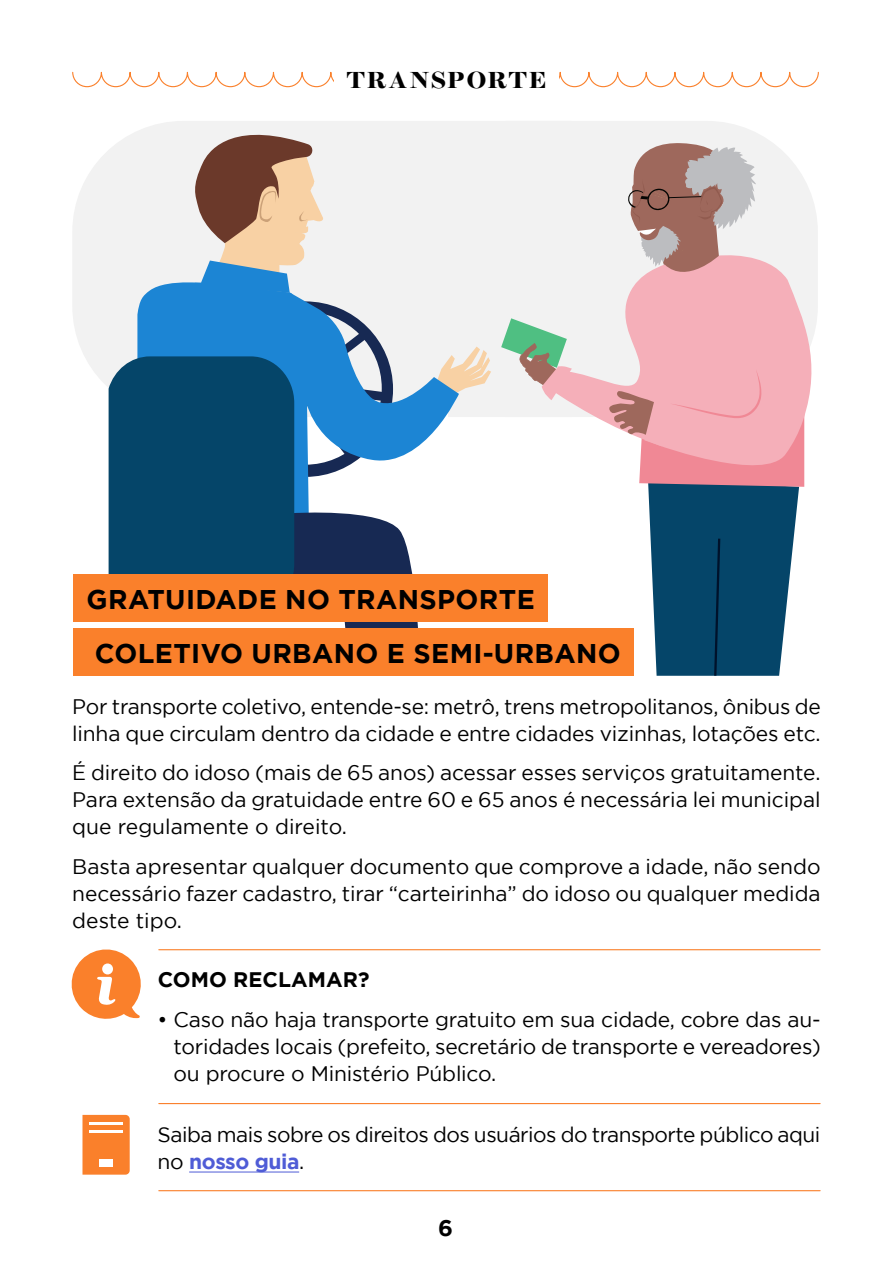
<style>
.page{position:relative;width:893px;height:1263px;background:#fff}
.page>*{position:absolute;margin:0;border:0;box-sizing:border-box;transform-origin:0 0}
.t1{font:700 27px "Gotham HTF";letter-spacing:.015em;color:#000}
.Cover___Title{font:900 22.5px "Temeraire Display";letter-spacing:.095em;color:#000}
.t2{font:700 22.5px "Gotham HTF";color:#000}
.t3{font:21px/27px "Gotham HTF";letter-spacing:-.01em;color:#000;text-align:justify}
.t4{font:700 21px "Gotham HTF";letter-spacing:.005em;color:#000}
.s1{font-weight:700;color:#4f5cd6}
</style>
<div class="page">
<svg style="left:572px;top:121px;width:246px;height:129px;fill:#f2f2f2"></svg>
<svg style="left:627px;top:143px;width:129px;height:107px"></svg>
<svg style="left:73px;top:121px;width:499px;height:296px;fill:#f2f2f2"></svg>
<svg style="left:459px;top:347px;width:32px;height:46px"></svg>
<svg style="left:137px;top:278px;width:322px;height:230px"></svg>
<svg style="left:191px;top:121px;width:202px;height:356px"></svg>
<svg style="left:294px;top:508px;width:127px;height:120px"></svg>
<div style="left:109px;top:356px;width:185px;height:219px;background:#054569"></div>
<svg style="left:551px;top:250px;width:267px;height:233px"></svg>
<div style="left:673px;top:326px;width:7px;height:7px;background:#f5afb9;border-radius:3px"></div>
<svg style="left:672px;top:306px;width:6px;height:6px"></svg>
<svg style="left:501px;top:318px;width:71px;height:82px"></svg>
<svg style="left:608px;top:353px;width:196px;height:323px"></svg>
<hr style="left:189px;top:1172px;width:110px;height:1px;background:#4f5cd6">
<hr style="left:159px;top:949px;width:661px;height:1px;background:#fa802b">
<hr style="left:159px;top:1103px;width:661px;height:1px;background:#fa802b">
<hr style="left:159px;top:1190px;width:661px;height:1px;background:#fa802b">
<svg style="left:71px;top:949px;width:70px;height:70px"></svg>
<div style="left:74px;top:575px;width:474px;height:47px;background:#fa802b"></div>
<div style="left:74px;top:628px;width:560px;height:48px;background:#fa802b"></div>
<svg style="left:82px;top:1115px;width:48px;height:60px"></svg>
<hr style="left:89px;top:1123px;width:34px;height:2px;background:#fff">
<hr style="left:89px;top:1130px;width:34px;height:2px;background:#fff">
<div style="left:99px;top:1159px;width:14px;height:8px;background:#fff"></div>
<svg style="left:72px;top:71px;width:747px;height:17px"></svg>
<div style="left:334px;top:59px;width:225px;height:42px;background:#fff"></div>
<p class="Cover___Title" style="left:347px;top:66px;width:201px">TRANSPORTE</p>
<p class="t1" style="left:87px;top:584px;width:450px">GRATUIDADE NO TRANSPORTE</p>
<p class="t1" style="left:95px;top:638px;width:528px">COLETIVO URBANO E SEMI-URBANO</p>
<p class="t3" style="left:72px;top:692px;width:750px">Por transporte coletivo, entende-se: metrô, trens metropolitanos, ônibus de linha que circulam dentro da cidade e entre cidades vizinhas, lotações etc.</p>
<p class="t3" style="left:72px;top:759px;width:750px">É direito do idoso (mais de 65 anos) acessar esses serviços gratuitamente.<br>Para extensão da gratuidade entre 60 e 65 anos é necessária lei municipal que regulamente o direito.</p>
<p class="t3" style="left:72px;top:853px;width:750px">Basta apresentar qualquer documento que comprove a idade, não sendo necessário fazer cadastro, tirar “carteirinha” do idoso ou qualquer medida deste tipo.</p>
<p class="t4" style="left:158px;top:968px;width:213px">COMO RECLAMAR?</p>
<p class="t3" style="left:174px;top:1006px;width:649px;text-indent:-16px">• Caso não haja transporte gratuito em sua cidade, cobre das au&shy;toridades locais (prefeito, secretário de transporte e vereadores) ou procure o Ministério Público.</p>
<p class="t3" style="left:158px;top:1121px;width:664px">Saiba mais sobre os direitos dos usuários do transporte público aqui no <span class="s1">nosso guia</span>.</p>
<p class="t2" style="left:438px;top:1215px;width:16px">6</p>
</div>
